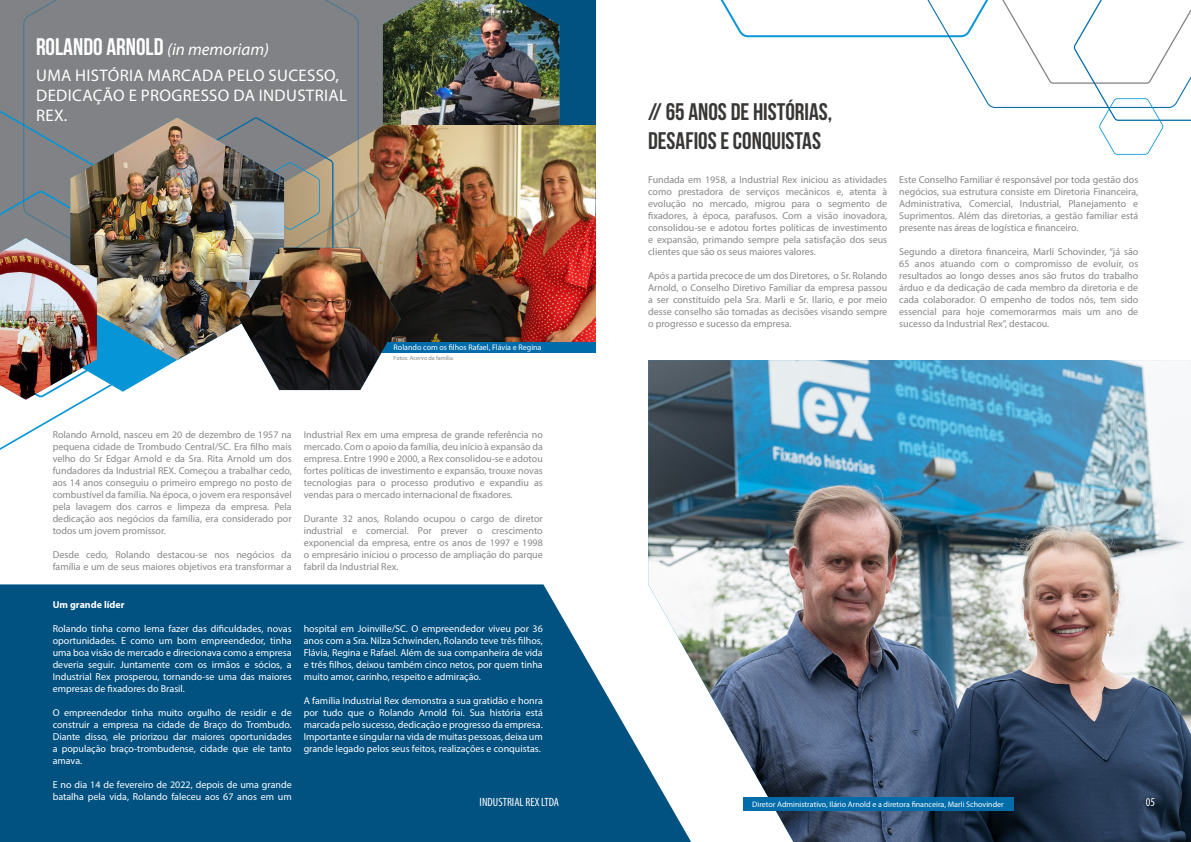
<style>
.page{position:relative;width:1191px;height:842px;background:#fff}
.page>*{position:absolute;margin:0;border:0;box-sizing:border-box;transform-origin:0 0}
.t1{font:24px "Bebas Neue";color:#383736}
.t2{font:24px "Bebas Neue";color:#fff}
.t3{font:16.8px/20.2px "Myriad Pro";letter-spacing:.02em;color:#fff}
.t4{font:condensed 12px "Myriad Pro";color:#fff}
.t5{font:10px/12px "Myriad Pro";color:#858786;text-align:justify}
.t6{font:10px/12px "Myriad Pro";color:#fff;text-align:justify}
.t7{font:700 10px "Myriad Pro";color:#fff}
.t8{font:8px "Myriad Pro";color:#fff}
.t9{font:6px "Myriad Pro";color:#858786}
.s1{font-family:"Myriad Pro";font-style:italic;font-size:17px}
</style>
<div class="page">
<img style="left:648px;top:360px;width:543px;height:482px">
<div style="left:0;top:0;width:595px;height:125px;background:#015181"></div>
<img style="left:559px;top:125px;width:36px;height:217px">
<svg style="left:0;top:584px;width:691px;height:258px;background:#1c638e"></svg>
<div style="left:378px;top:342px;width:217px;height:11px;background:#006caa"></div>
<svg style="left:0;top:400px;width:87px;height:50px"></svg>
<img style="left:0;top:0;width:559px;height:394px">
<img style="left:0;top:238px;width:97px;height:162px">
<div style="left:743px;top:797px;width:270px;height:13px;background:#006caa"></div>
<svg style="left:720px;top:0;width:471px;height:155px"></svg>
<p class="t2" style="left:36px;top:34px;width:234px">ROLANDO ARNOLD <span class="s1">(in memoriam)</span></p>
<p class="t3" style="left:36px;top:65px;width:312px">UMA HISTÓRIA MARCADA PELO SUCESSO,<br>DEDICAÇÃO E PROGRESSO DA INDUSTRIAL<br>REX.</p>
<p class="t8" style="left:394px;top:343px;width:149px">Rolando com os filhos Rafael, Flávia e Regina</p>
<p class="t9" style="left:394px;top:354px;width:61px">Fotos: Acervo da família</p>
<p class="t5" style="left:53px;top:428px;width:240px">Rolando Arnold, nasceu em 20 de dezembro de 1957 na pequena cidade de Trombudo Central/SC. Era filho mais velho do Sr Edgar Arnold e da Sra. Rita Arnold um dos fundadores da Industrial REX. Começou a trabalhar cedo, aos 14 anos conseguiu o primeiro emprego no posto de combustível da família. Na época, o jovem era responsável pela lavagem dos carros e limpeza da empresa. Pela dedicação aos negócios da família, era considerado por todos um jovem promissor.</p>
<p class="t5" style="left:53px;top:548px;width:240px">Desde cedo, Rolando destacou-se nos negócios da família e um de seus maiores objetivos era transformar a</p>
<p class="t7" style="left:53px;top:598px;width:73px">Um grande líder</p>
<p class="t6" style="left:53px;top:622px;width:240px">Rolando tinha como lema fazer das dificuldades, novas oportunidades. E como um bom empreendedor, tinha uma boa visão de mercado e direcionava como a empresa deveria seguir. Juntamente com os irmãos e sócios, a Industrial Rex prosperou, tornando-se uma das maiores empresas de fixadores do Brasil.</p>
<p class="t6" style="left:53px;top:706px;width:240px">O empreendedor tinha muito orgulho de residir e de construir a empresa na cidade de Braço do Trombudo.<br>Diante disso, ele priorizou dar maiores oportunidades a população braço-trombudense, cidade que ele tanto amava.</p>
<p class="t6" style="left:53px;top:778px;width:241px">E no dia 14 de fevereiro de 2022, depois de uma grande batalha pela vida, Rolando faleceu aos 67 anos em um</p>
<p class="t5" style="left:304px;top:428px;width:241px">Industrial Rex em uma empresa de grande referência no mercado. Com o apoio da família, deu início à expansão da empresa. Entre 1990 e 2000, a Rex consolidou-se e adotou fortes políticas de investimento e expansão, trouxe novas tecnologias para o processo produtivo e expandiu as vendas para o mercado internacional de fixadores.</p>
<p class="t5" style="left:304px;top:512px;width:240px">Durante 32 anos, Rolando ocupou o cargo de diretor industrial e comercial. Por prever o crescimento exponencial da empresa, entre os anos de 1997 e 1998 o empresário iniciou o processo de ampliação do parque fabril da Industrial Rex.</p>
<p class="t6" style="left:304px;top:622px;width:241px">hospital em Joinville/SC. O empreendedor viveu por 36 anos com a Sra. Nilza Schwinden, Rolando teve três filhos, Flávia, Regina e Rafael. Além de sua companheira de vida e três filhos, deixou também cinco netos, por quem tinha muito amor, carinho, respeito e admiração.</p>
<p class="t6" style="left:304px;top:694px;width:241px">A família Industrial Rex demonstra a sua gratidão e honra por tudo que o Rolando Arnold foi. Sua história está marcada pelo sucesso, dedicação e progresso da empresa.<br>Importante e singular na vida de muitas pessoas, deixa um grande legado pelos seus feitos, realizações e conquistas.</p>
<p class="t4" style="left:479px;top:795px;width:81px">INDUSTRIAL REX LTDA</p>
<p class="t1" style="left:648px;top:99px;width:186px">// 65 ANOS DE HISTÓRIAS,</p>
<p class="t1" style="left:648px;top:127px;width:174px">DESAFIOS E CONQUISTAS</p>
<p class="t5" style="left:648px;top:174px;width:240px">Fundada em 1958, a Industrial Rex iniciou as atividades como prestadora de serviços mecânicos e, atenta à evolução no mercado, migrou para o segmento de fixadores, à época, parafusos. Com a visão inovadora, consolidou-se e adotou fortes políticas de investimento e expansão, primando sempre pela satisfação dos seus clientes que são os seus maiores valores.</p>
<p class="t5" style="left:648px;top:270px;width:241px">Após a partida precoce de um dos Diretores, o Sr. Rolando Arnold, o Conselho Diretivo Familiar da empresa passou a ser constituído pela Sra. Marli e Sr. Ilario, e por meio desse conselho são tomadas as decisões visando sempre o progresso e sucesso da empresa.</p>
<p class="t5" style="left:899px;top:174px;width:240px">Este Conselho Familiar é responsável por toda gestão dos negócios, sua estrutura consiste em Diretoria Financeira, Administrativa, Comercial, Industrial, Planejamento e Suprimentos. Além das diretorias, a gestão familiar está presente nas áreas de logística e financeiro.</p>
<p class="t5" style="left:899px;top:246px;width:241px">Segundo a diretora financeira, Marli Schovinder, “já são 65 anos atuando com o compromisso de evoluir, os resultados ao longo desses anos são frutos do trabalho árduo e da dedicação de cada membro da diretoria e de cada colaborador. O empenho de todos nós, tem sido essencial para hoje comemorarmos mais um ano de sucesso da Industrial Rex”, destacou.</p>
<p class="t8" style="left:752px;top:799px;width:253px">Diretor Administrativo, Ilário Arnold e a diretora financeira, Marli Schovinder</p>
<p class="t4" style="left:1145px;top:795px;width:11px">05</p>
</div>
